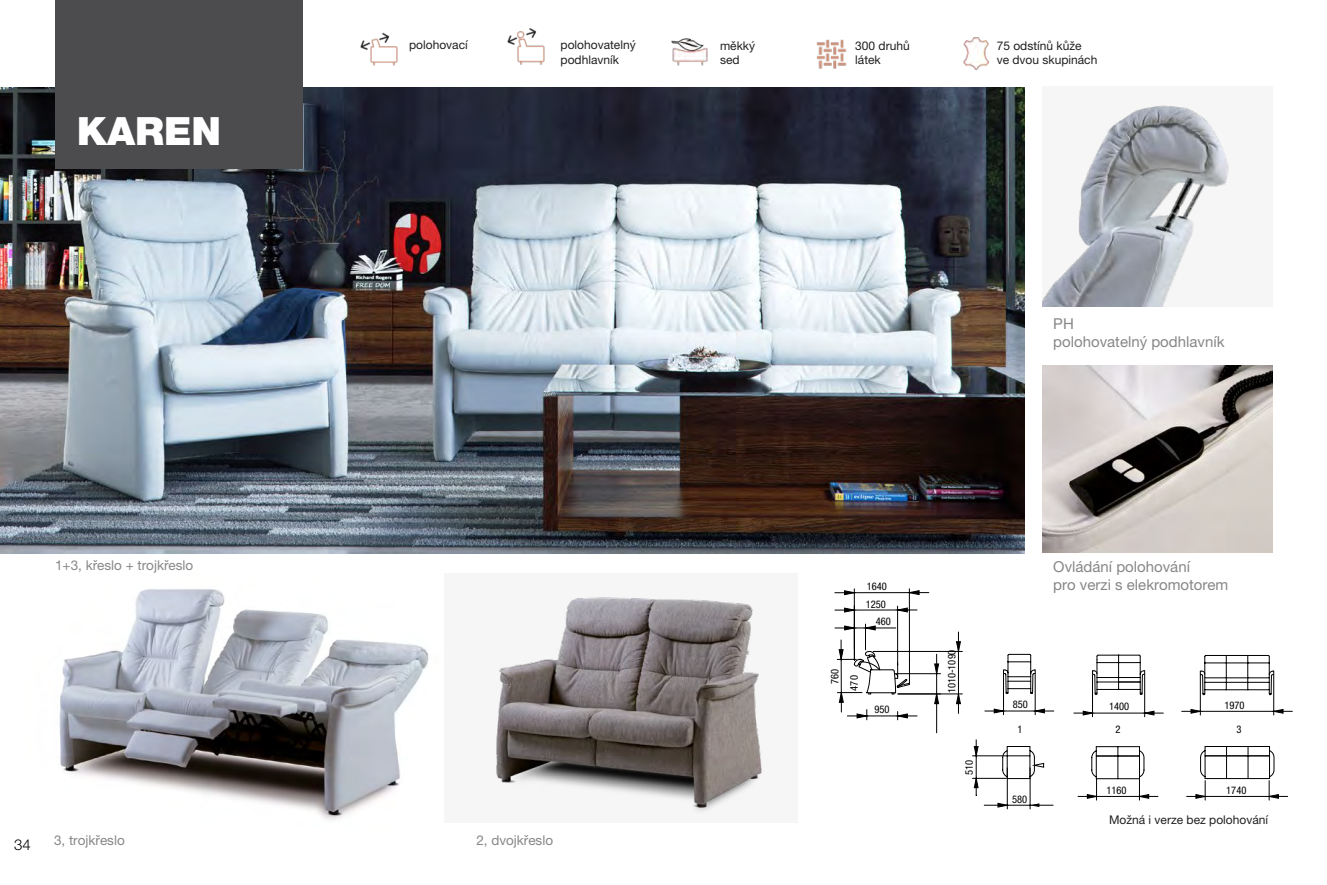
<style>
.page{position:relative;width:1327px;height:885px;background:#fff}
.page>*{position:absolute;margin:0;border:0;box-sizing:border-box;transform-origin:0 0}
.t1{font:900 39px "Helvetica Neue LT Pro";color:#fff}
.t2{font:15px/18px "Helvetica Neue LT Pro";color:#878787}
.t3{font:300 15px "Helvetica Neue LT Pro";color:#000}
.t4{font:13.5px "Helvetica Neue LT Pro";color:#878787}
.t5{font:12px/14.4px "Helvetica Neue LT Pro";color:#202020}
.t6{font:condensed 10.65px "Helvetica Neue LT Pro";color:#000}
.t7{font:condensed 10.5px/23px "Helvetica Neue LT Pro";color:#000;text-align:center}
</style>
<div class="page">
<img style="left:0;top:87px;width:1025px;height:466px">
<img style="left:59px;top:589px;width:370px;height:231px">
<img style="left:1043px;top:366px;width:229px;height:186px">
<div style="left:1042px;top:86px;width:230px;height:220px;background:#f6f6f6"></div>
<img style="left:1042px;top:105px;width:187px;height:201px">
<div style="left:444px;top:572px;width:354px;height:250px;background:#f6f6f6"></div>
<img style="left:496px;top:597px;width:266px;height:214px">
<hr style="left:1003px;top:673px;width:1px;height:41px;background:#000">
<hr style="left:1035px;top:673px;width:1px;height:41px;background:#000">
<hr style="left:1200px;top:674px;width:1px;height:41px;background:#000">
<hr style="left:1273px;top:674px;width:1px;height:41px;background:#000">
<hr style="left:1200px;top:710px;width:92px;height:1px;background:#000">
<hr style="left:1092px;top:675px;width:1px;height:41px;background:#000">
<hr style="left:1144px;top:674px;width:1px;height:42px;background:#000">
<svg style="left:985px;top:708px;width:298px;height:7px"></svg>
<svg style="left:1003px;top:653px;width:33px;height:41px"></svg>
<svg style="left:1092px;top:654px;width:53px;height:40px"></svg>
<svg style="left:1200px;top:655px;width:74px;height:40px"></svg>
<svg style="left:1002px;top:746px;width:42px;height:33px"></svg>
<hr style="left:1003px;top:804px;width:31px;height:1px;background:#000">
<hr style="left:1029px;top:767px;width:1px;height:41px;background:#000">
<hr style="left:1007px;top:767px;width:1px;height:41px;background:#000">
<svg style="left:1030px;top:803px;width:23px;height:4px"></svg>
<svg style="left:984px;top:802px;width:24px;height:5px"></svg>
<hr style="left:972px;top:755px;width:35px;height:1px;background:#000">
<hr style="left:972px;top:777px;width:34px;height:1px;background:#000">
<hr style="left:976px;top:755px;width:1px;height:40px;background:#000">
<svg style="left:973px;top:739px;width:6px;height:49px"></svg>
<hr style="left:936px;top:693px;width:1px;height:39px;background:#000">
<svg style="left:834px;top:588px;width:129px;height:131px"></svg>
<hr style="left:1205px;top:796px;width:82px;height:1px;background:#000">
<svg style="left:1078px;top:746px;width:201px;height:54px"></svg>
<img style="left:360px;top:32px;width:38px;height:34px">
<img style="left:816px;top:39px;width:31px;height:30px">
<img style="left:963px;top:37px;width:26px;height:34px">
<img style="left:671px;top:38px;width:37px;height:28px">
<img style="left:507px;top:28px;width:38px;height:37px">
<div style="left:55px;top:0;width:248px;height:169px;background:#4c4c4e"></div>
<h1 class="t1" style="left:77px;top:108px;width:146px">KAREN</h1>
<p class="t5" style="left:409px;top:37px;width:60px">polohovací</p>
<p class="t5" style="left:855px;top:38px;width:56px">300 druhů látek</p>
<p class="t5" style="left:996px;top:38px;width:102px">75 odstínů kůže<br>ve dvou skupinách</p>
<p class="t5" style="left:560px;top:38px;width:77px">polohovatelný podhlavník</p>
<p class="t5" style="left:720px;top:38px;width:37px">měkký sed</p>
<p class="t2" style="left:1053px;top:315px;width:173px">PH<br>polohovatelný podhlavník</p>
<p class="t4" style="left:55px;top:556px;width:140px">1+3, křeslo + trojkřeslo</p>
<p class="t3" style="left:14px;top:835px;width:18px">34</p>
<p class="t4" style="left:54px;top:832px;width:72px">3, trojkřeslo</p>
<p class="t4" style="left:476px;top:832px;width:78px">2, dvojkřeslo</p>
<p class="t7" style="left:867px;top:575px;width:22px">1640</p>
<p class="t7" style="left:866px;top:592px;width:22px">1250</p>
<p class="t7" style="left:876px;top:609px;width:17px">460</p>
<p class="t7" style="left:823px;top:684px;width:17px;rotate:-90deg">067</p>
<p class="t6" style="left:848px;top:690px;width:17px;rotate:-90deg">470</p>
<p class="t7" style="left:874px;top:697px;width:17px">950</p>
<p class="t7" style="left:940px;top:693px;width:45px;rotate:-90deg">1010-1090</p>
<p class="t7" style="left:957px;top:775px;width:17px;rotate:-90deg">510</p>
<p class="t2" style="left:1053px;top:557px;width:177px">Ovládání polohování<br>pro verzi s elekromotorem</p>
<p class="t7" style="left:1013px;top:693px;width:17px">850</p>
<p class="t7" style="left:1109px;top:695px;width:22px">1400<br>2</p>
<p class="t7" style="left:1017px;top:718px;width:7px">1</p>
<p class="t7" style="left:1224px;top:693px;width:22px">1970</p>
<p class="t7" style="left:1236px;top:718px;width:7px">3</p>
<p class="t7" style="left:1012px;top:787px;width:17px">580</p>
<p class="t7" style="left:1106px;top:778px;width:22px">1160</p>
<p class="t7" style="left:1226px;top:778px;width:22px">1740</p>
<p class="t5" style="left:1109px;top:812px;width:161px">Možná i verze bez polohování</p>
</div>
